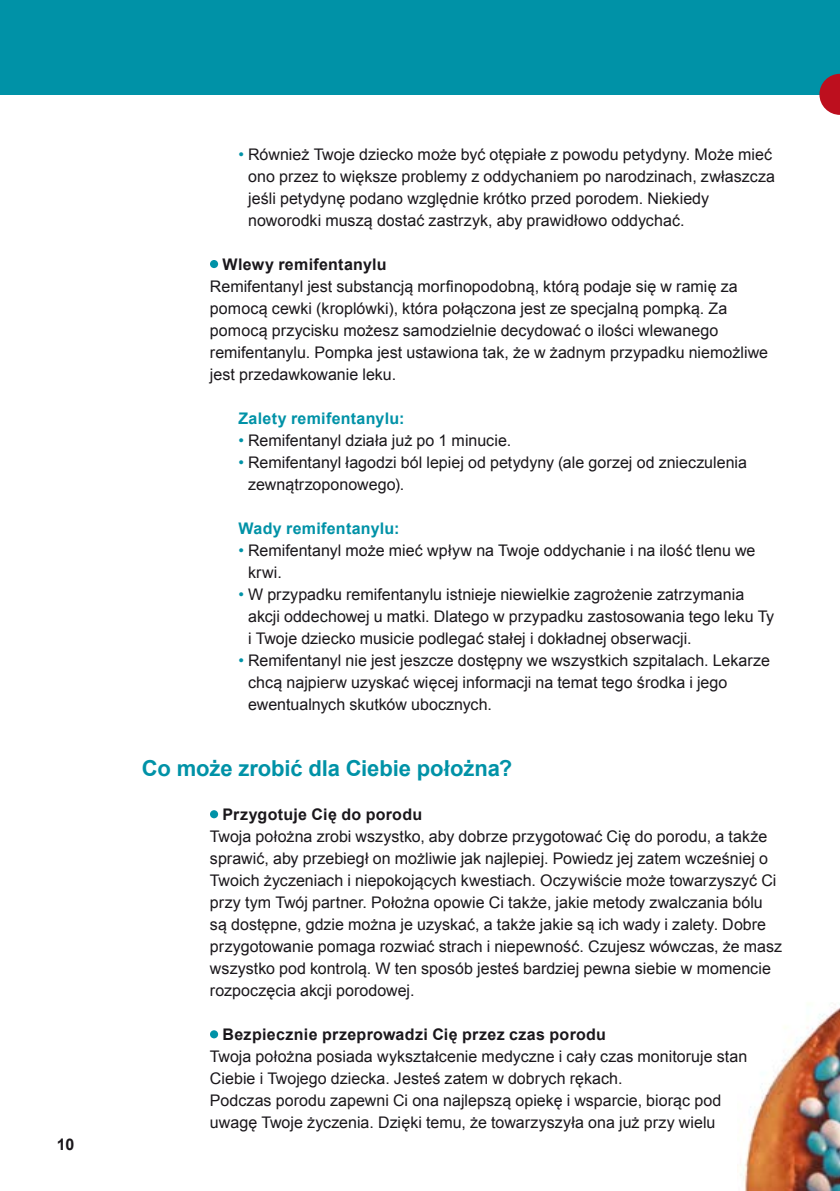
<style>
.page{position:relative;width:840px;height:1191px;background:#fff}
.page>*{position:absolute;margin:0;border:0;box-sizing:border-box;transform-origin:0 0}
.t1{font:700 22px "Arial";letter-spacing:-.005em;color:#0092a7}
.t2{font:16px/22px "Arial";color:#1a171b}
.t3{font:700 16px "Arial";letter-spacing:.02em;color:#1a171b}
.t4{font:700 16px "Arial";letter-spacing:.015em;color:#0092a7}
.s1{color:#0092a7}
</style>
<div class="page">
<img style="left:743px;top:1004px;width:96px;height:187px">
<div style="left:0;top:0;width:839px;height:95px;background:#0092a7"></div>
<svg style="left:819px;top:74px;width:20px;height:41px"></svg>
<div style="left:210px;top:260px;width:8px;height:8px;background:#0092a7;border-radius:50%"></div>
<div style="left:210px;top:810px;width:8px;height:8px;background:#0092a7;border-radius:50%"></div>
<div style="left:210px;top:1030px;width:8px;height:8px;background:#0092a7;border-radius:50%"></div>
<p class="t3" style="left:57px;top:1134px;width:19px">10</p>
<p class="t2" style="left:248px;top:144px;width:528px;text-indent:-10px"><span class="s1">•</span> Również Twoje dziecko może być otępiałe z powodu petydyny. Może mieć ono przez to większe problemy z oddychaniem po narodzinach, zwłaszcza jeśli petydynę podano względnie krótko przed porodem. Niekiedy noworodki muszą dostać zastrzyk, aby prawidłowo oddychać.</p>
<p class="t3" style="left:222px;top:254px;width:165px">Wlewy remifentanylu</p>
<p class="t2" style="left:210px;top:276px;width:559px">Remifentanyl jest substancją morfinopodobną, którą podaje się w ramię za pomocą cewki (kroplówki), która połączona jest ze specjalną pompką. Za pomocą przycisku możesz samodzielnie decydować o ilości wlewanego remifentanylu. Pompka jest ustawiona tak, że w żadnym przypadku niemożliwe jest przedawkowanie leku.</p>
<p class="t4" style="left:238px;top:408px;width:167px">Zalety remifentanylu:</p>
<p class="t2" style="left:238px;top:430px;width:274px"><span class="s1">•</span> Remifentanyl działa już po 1 minucie.</p>
<p class="t2" style="left:248px;top:452px;width:500px;text-indent:-10px"><span class="s1">•</span> Remifentanyl łagodzi ból lepiej od petydyny (ale gorzej od znieczulenia zewnątrzoponowego).</p>
<p class="t4" style="left:238px;top:518px;width:163px">Wady remifentanylu:</p>
<p class="t2" style="left:248px;top:540px;width:508px;text-indent:-10px"><span class="s1">•</span> Remifentanyl może mieć wpływ na Twoje oddychanie i na ilość tlenu we krwi.</p>
<p class="t2" style="left:248px;top:584px;width:527px;text-indent:-10px"><span class="s1">•</span> W przypadku remifentanylu istnieje niewielkie zagrożenie zatrzymania akcji oddechowej u matki. Dlatego w przypadku zastosowania tego leku Ty i Twoje dziecko musicie podlegać stałej i dokładnej obserwacji.</p>
<p class="t2" style="left:248px;top:650px;width:523px;text-indent:-10px"><span class="s1">•</span> Remifentanyl nie jest jeszcze dostępny we wszystkich szpitalach. Lekarze chcą najpierw uzyskać więcej informacji na temat tego środka i jego ewentualnych skutków ubocznych.</p>
<h1 class="t1" style="left:142px;top:754px;width:372px">Co może zrobić dla Ciebie położna?</h1>
<p class="t3" style="left:222px;top:804px;width:201px">Przygotuje Cię do porodu</p>
<p class="t2" style="left:210px;top:826px;width:573px">Twoja położna zrobi wszystko, aby dobrze przygotować Cię do porodu, a także sprawić, aby przebiegł on możliwie jak najlepiej. Powiedz jej zatem wcześniej o Twoich życzeniach i niepokojących kwestiach. Oczywiście może towarzyszyć Ci przy tym Twój partner. Położna opowie Ci także, jakie metody zwalczania bólu są dostępne, gdzie można je uzyskać, a także jakie są ich wady i zalety. Dobre przygotowanie pomaga rozwiać strach i niepewność. Czujesz wówczas, że masz wszystko pod kontrolą. W ten sposób jesteś bardziej pewna siebie w momencie rozpoczęcia akcji porodowej.</p>
<p class="t3" style="left:222px;top:1024px;width:385px">Bezpiecznie przeprowadzi Cię przez czas porodu</p>
<p class="t2" style="left:210px;top:1046px;width:538px">Twoja położna posiada wykształcenie medyczne i cały czas monitoruje stan Ciebie i Twojego dziecka. Jesteś zatem w dobrych rękach.<br>Podczas porodu zapewni Ci ona najlepszą opiekę i wsparcie, biorąc pod uwagę Twoje życzenia. Dzięki temu, że towarzyszyła ona już przy wielu</p>
</div>
